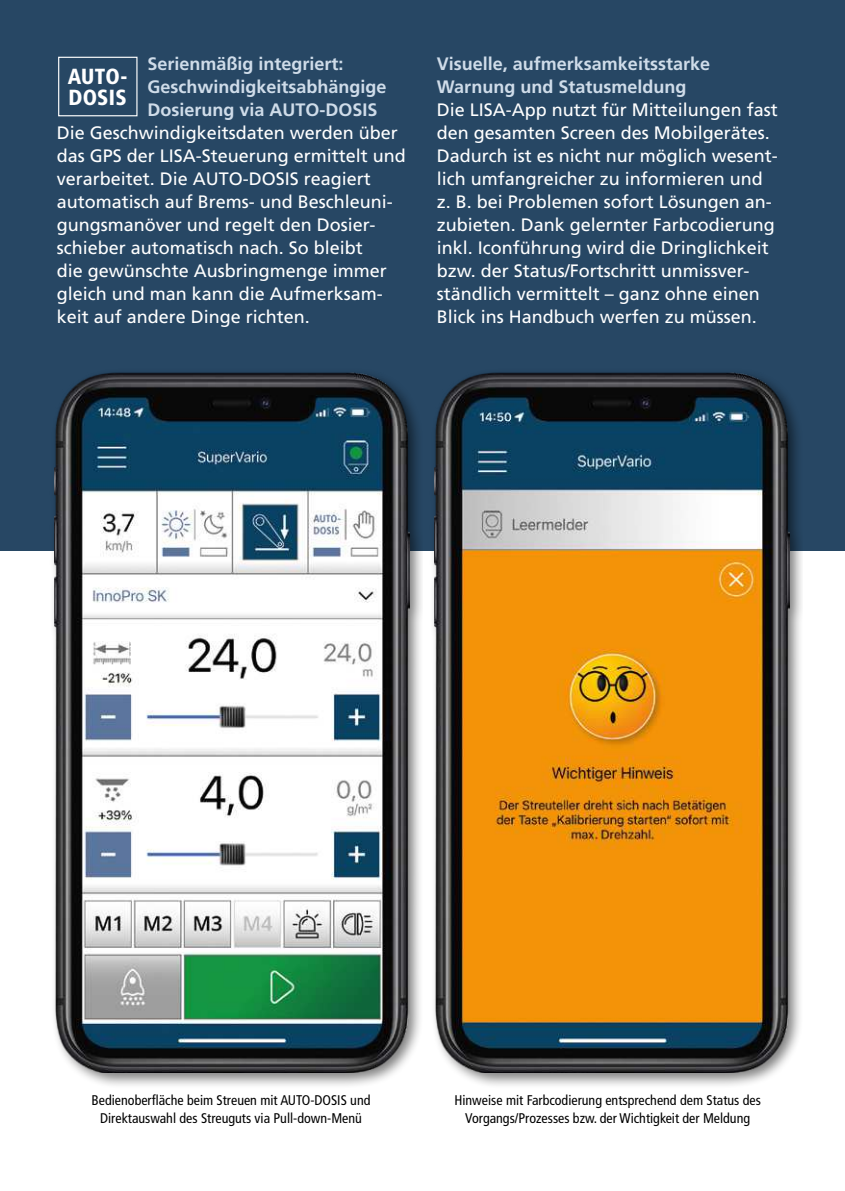
<style>
.page{position:relative;width:845px;height:1191px;background:#fff}
.page>*{position:absolute;margin:0;border:0;box-sizing:border-box;transform-origin:0 0}
.t1{font:900 condensed 21.8px/21px "Frutiger";letter-spacing:.01em;color:#fff;scale:.96 1}
.t2{font:18px/23px "Frutiger";color:#fff}
.t3{font:700 18px/23px "Frutiger";color:#cfdce9}
.t4{font:condensed 14px/18px "Frutiger";color:#000;text-align:center}
</style>
<div class="page">
<div style="left:0;top:0;width:845px;height:550px;background:#274764"></div>
<div style="left:429px;top:368px;width:374px;height:721px;background:#000;opacity:.5"></div>
<img style="left:434px;top:372px;width:355px;height:700px">
<div style="left:49px;top:368px;width:373px;height:721px;background:#000;opacity:.5"></div>
<img style="left:54px;top:372px;width:355px;height:700px">
<div style="left:58px;top:57px;width:79px;height:59px;border:1px solid #fff"></div>
<p class="t3" style="left:147px;top:53px;width:241px">Serienmäßig integriert:<br>Geschwindigkeitsabhängige<br>Dosierung via AUTO-DOSIS</p>
<p class="t2" style="left:57px;top:122px;width:351px">Die Geschwindigkeitsdaten werden über das GPS der LISA-Steuerung ermittelt und verarbeitet. Die AUTO-DOSIS reagiert automatisch auf Brems- und Beschleuni&shy;gungsmanöver und regelt den Dosier&shy;schieber automatisch nach. So bleibt<br>die gewünschte Ausbringmenge immer gleich und man kann die Aufmerksam&shy;keit auf andere Dinge richten.</p>
<p class="t1" style="left:68px;top:66px;width:64px">AUTO -<br>DOSIS</p>
<p class="t3" style="left:437px;top:53px;width:275px">Visuelle, aufmerksamkeitsstarke<br>Warnung und Statusmeldung</p>
<p class="t2" style="left:437px;top:99px;width:343px">Die LISA-App nutzt für Mitteilungen fast den gesamten Screen des Mobilgerätes.<br>Dadurch ist es nicht nur möglich wesent&shy;lich umfangreicher zu informieren und z. B. bei Problemen sofort Lösungen an&shy;zubieten. Dank gelernter Farbcodierung inkl. Iconführung wird die Dringlichkeit bzw. der Status/Fortschritt unmissver&shy;ständlich vermittelt – ganz ohne einen Blick ins Handbuch werfen zu müssen.</p>
<p class="t4" style="left:92px;top:1092px;width:280px">Bedienoberfläche beim Streuen mit AUTO-DOSIS und<br>Direktauswahl des Streuguts via Pull-down-Menü</p>
<p class="t4" style="left:454px;top:1092px;width:308px">Hinweise mit Farbcodierung entsprechend dem Status des<br>Vorgangs/Prozesses bzw. der Wichtigkeit der Meldung</p>
</div>
